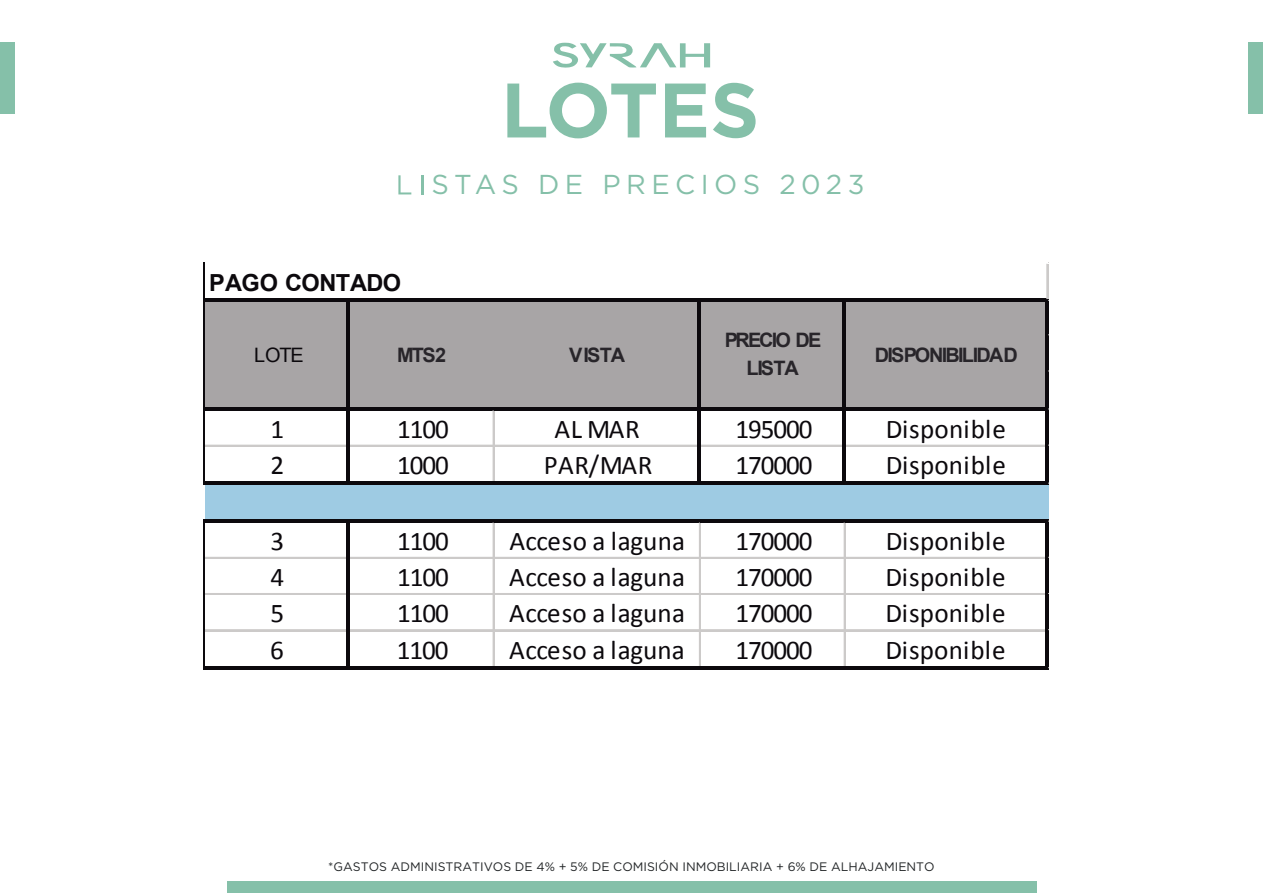
<style>
.page{position:relative;width:1263px;height:893px;background:#fff}
.page>*{position:absolute;margin:0;border:0;box-sizing:border-box;transform-origin:0 0}
.t1{font:27.3px "Gotham Pro";letter-spacing:.2em;color:#85c0a9}
.t2{font:27.15px "Calibri";letter-spacing:.005em;color:#0c090d}
.t3{font:700 23.55px "Arial";letter-spacing:-.03em;color:#0c090d}
.t4{font:700 19.95px/27.2px "Arial";letter-spacing:-.085em;color:#28252a;text-align:center}
.t5{font:19.95px "Arial";color:#0c090d}
.t6{font:12.3px "Gotham Pro";color:#212426}
</style>
<div class="page">
<div style="left:0;top:43px;width:14px;height:71px;background:#85c0a9"></div>
<div style="left:1248px;top:43px;width:15px;height:71px;background:#85c0a9"></div>
<div style="left:227px;top:881px;width:809px;height:12px;background:#85c0a9"></div>
<svg style="left:553px;top:43px;width:157px;height:25px"></svg>
<svg style="left:507px;top:83px;width:149px;height:55px"></svg>
<svg style="left:665px;top:84px;width:41px;height:53px"></svg>
<svg style="left:713px;top:83px;width:43px;height:55px"></svg>
<svg style="left:398px;top:175px;width:13px;height:19px"></svg>
<svg style="left:421px;top:175px;width:2px;height:19px"></svg>
<div style="left:205px;top:300px;width:843px;height:111px;background:#a8a5a6"></div>
<div style="left:205px;top:483px;width:843px;height:40px;background:#9ecbe3"></div>
<hr style="left:205px;top:299px;width:843px;height:3px;background:#0c090d">
<hr style="left:1046px;top:264px;width:1px;height:35px;background:#cccac9">
<hr style="left:1047px;top:264px;width:1px;height:35px;background:#cccac9">
<hr style="left:205px;top:407px;width:843px;height:4px;background:#0c090d">
<hr style="left:205px;top:445px;width:141px;height:2px;background:#cccac9">
<hr style="left:350px;top:445px;width:347px;height:2px;background:#cccac9">
<hr style="left:701px;top:445px;width:141px;height:2px;background:#cccac9">
<hr style="left:846px;top:445px;width:199px;height:2px;background:#cccac9">
<hr style="left:204px;top:262px;width:1px;height:223px;background:#0c090d">
<hr style="left:346px;top:302px;width:4px;height:183px;background:#0c090d">
<hr style="left:493px;top:411px;width:2px;height:70px;background:#cccac9">
<hr style="left:697px;top:302px;width:4px;height:183px;background:#0c090d">
<hr style="left:842px;top:302px;width:4px;height:183px;background:#0c090d">
<hr style="left:205px;top:481px;width:843px;height:4px;background:#0c090d">
<hr style="left:1045px;top:302px;width:3px;height:183px;background:#0c090d">
<hr style="left:205px;top:519px;width:843px;height:4px;background:#0c090d">
<hr style="left:205px;top:557px;width:141px;height:2px;background:#cccac9">
<hr style="left:350px;top:557px;width:695px;height:2px;background:#cccac9">
<hr style="left:205px;top:593px;width:141px;height:2px;background:#cccac9">
<hr style="left:350px;top:593px;width:695px;height:2px;background:#cccac9">
<hr style="left:205px;top:629px;width:141px;height:1px;background:#cccac9">
<hr style="left:205px;top:630px;width:141px;height:1px;background:#cccac9">
<hr style="left:350px;top:629px;width:695px;height:1px;background:#cccac9">
<hr style="left:350px;top:630px;width:695px;height:1px;background:#cccac9">
<hr style="left:204px;top:519px;width:1px;height:150px;background:#0c090d">
<hr style="left:346px;top:523px;width:4px;height:146px;background:#0c090d">
<hr style="left:493px;top:523px;width:2px;height:143px;background:#cccac9">
<hr style="left:699px;top:523px;width:2px;height:143px;background:#cccac9">
<hr style="left:844px;top:523px;width:2px;height:143px;background:#cccac9">
<hr style="left:205px;top:666px;width:843px;height:3px;background:#0c090d">
<hr style="left:1045px;top:523px;width:3px;height:146px;background:#0c090d">
<p class="t1" style="left:431px;top:170px;width:434px">STAS DE PRECIOS 2023</p>
<p class="t3" style="left:209px;top:267px;width:194px">PAGO CONTADO</p>
<p class="t5" style="left:254px;top:342px;width:51px">LOTE</p>
<p class="t4" style="left:397px;top:342px;width:51px">MTS2</p>
<p class="t4" style="left:569px;top:342px;width:58px">VISTA</p>
<p class="t4" style="left:725px;top:327px;width:98px">PRECIO DE<br>LISTA</p>
<p class="t4" style="left:875px;top:342px;width:144px">DISPONIBILIDAD</p>
<p class="t2" style="left:270px;top:412px;width:15px">1</p>
<p class="t2" style="left:397px;top:412px;width:53px">1100</p>
<p class="t2" style="left:555px;top:412px;width:87px">AL MAR</p>
<p class="t2" style="left:735px;top:412px;width:79px">195000</p>
<p class="t2" style="left:886px;top:412px;width:122px">Disponible</p>
<p class="t2" style="left:270px;top:448px;width:15px">2</p>
<p class="t2" style="left:397px;top:448px;width:53px">1000</p>
<p class="t2" style="left:544px;top:448px;width:110px">PAR/MAR</p>
<p class="t2" style="left:735px;top:448px;width:79px">170000</p>
<p class="t2" style="left:886px;top:448px;width:122px">Disponible</p>
<p class="t2" style="left:270px;top:524px;width:15px">3</p>
<p class="t2" style="left:397px;top:524px;width:53px">1100</p>
<p class="t2" style="left:509px;top:524px;width:177px">Acceso a laguna</p>
<p class="t2" style="left:735px;top:524px;width:79px">170000</p>
<p class="t2" style="left:886px;top:524px;width:122px">Disponible</p>
<p class="t2" style="left:270px;top:560px;width:15px">4</p>
<p class="t2" style="left:397px;top:560px;width:53px">1100</p>
<p class="t2" style="left:509px;top:560px;width:177px">Acceso a laguna</p>
<p class="t2" style="left:735px;top:560px;width:79px">170000</p>
<p class="t2" style="left:886px;top:560px;width:122px">Disponible</p>
<p class="t2" style="left:270px;top:596px;width:15px">5</p>
<p class="t2" style="left:397px;top:596px;width:53px">1100</p>
<p class="t2" style="left:509px;top:596px;width:177px">Acceso a laguna</p>
<p class="t2" style="left:735px;top:596px;width:79px">170000</p>
<p class="t2" style="left:885px;top:596px;width:122px">Disponible</p>
<p class="t2" style="left:270px;top:632px;width:15px">6</p>
<p class="t2" style="left:397px;top:632px;width:53px">1100</p>
<p class="t2" style="left:509px;top:632px;width:177px">Acceso a laguna</p>
<p class="t2" style="left:735px;top:632px;width:79px">170000</p>
<p class="t2" style="left:885px;top:632px;width:122px">Disponible</p>
<p class="t6" style="left:328px;top:860px;width:608px">*GASTOS ADMINISTRATIVOS DE 4% + 5% DE COMISIÓN INMOBILIARIA + 6% DE ALHAJAMIENTO</p>
</div>
